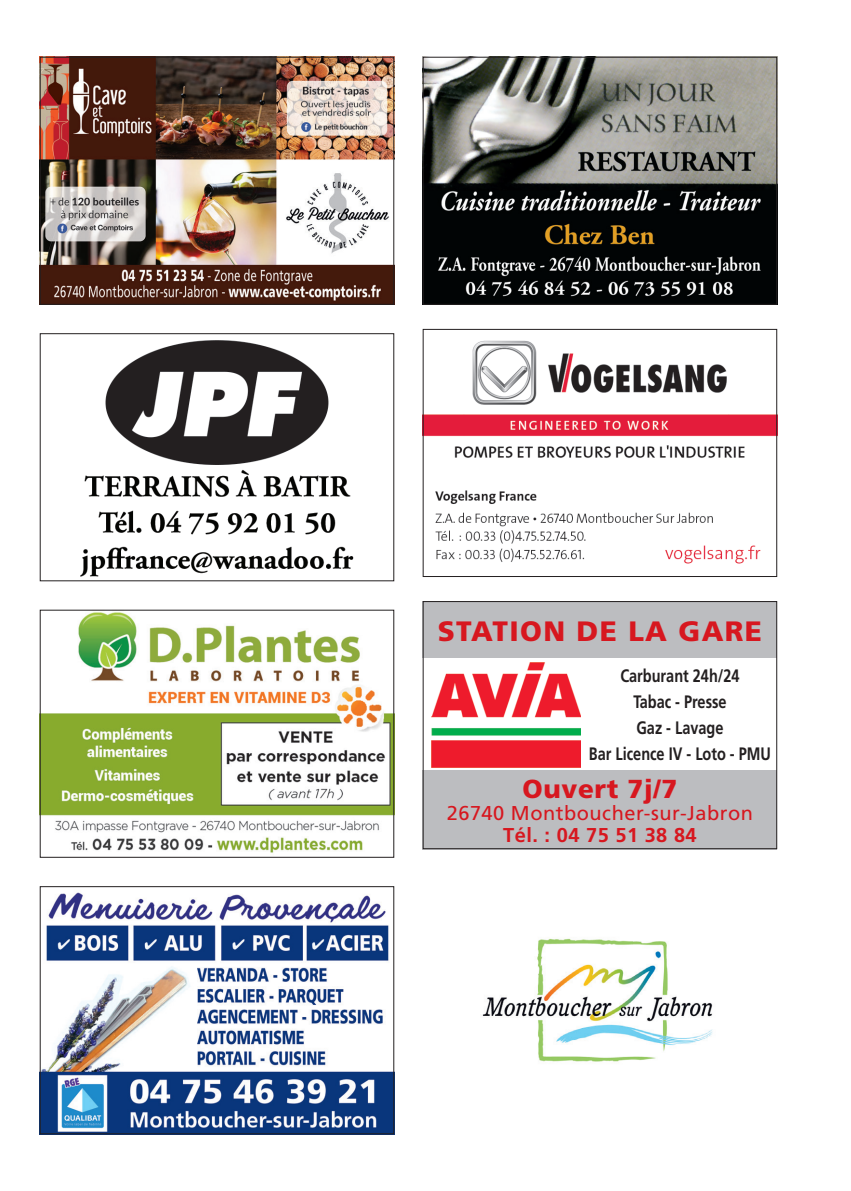
<style>
.page{position:relative;width:851px;height:1191px;background:#fff}
.page>*{position:absolute;margin:0;border:0;box-sizing:border-box;transform-origin:0 0}
.t1{font:900 28px "Frutiger";letter-spacing:.05em;color:#d7171f}
.t2{font:900 26px "Frutiger";letter-spacing:.025em;color:#d7171f}
.t3{font:20px "Frutiger";letter-spacing:.025em;color:#d7171f}
.t4{font:700 20px "Frutiger";letter-spacing:.025em;color:#d7171f}
.t5{font:700 18px/26px "Frutiger";color:#231f20;text-align:center;scale:.8 1}
</style>
<div class="page">
<img style="left:424px;top:59px;width:351px;height:244px">
<div style="left:422px;top:57px;width:355px;height:248px;border:1px solid #231f20"></div>
<img style="left:424px;top:340px;width:351px;height:224px">
<div style="left:422px;top:329px;width:355px;height:248px;border:1px solid #231f20"></div>
<img style="left:80px;top:340px;width:274px;height:237px">
<div style="left:422px;top:601px;width:355px;height:57px;background:#bcbdc0"></div>
<div style="left:422px;top:770px;width:355px;height:79px;background:#bcbdc0"></div>
<img style="left:432px;top:662px;width:148px;height:105px">
<div style="left:422px;top:601px;width:355px;height:248px;border:1px solid #231f20"></div>
<img style="left:42px;top:892px;width:350px;height:240px">
<div style="left:40px;top:886px;width:354px;height:248px;border:1px solid #231f20"></div>
<img style="left:42px;top:59px;width:350px;height:244px">
<div style="left:40px;top:57px;width:354px;height:248px;border:1px solid #231f20"></div>
<img style="left:42px;top:612px;width:350px;height:241px">
<img style="left:482px;top:938px;width:231px;height:124px">
<h1 class="t1" style="left:437px;top:614px;width:326px">STATION DE LA GARE</h1>
<p class="t5" style="left:589px;top:662px;width:229px">Carburant 24h/24<br>Tabac - Presse<br>Gaz - Lavage<br>Bar Licence IV - Loto - PMU</p>
<h2 class="t2" style="left:522px;top:773px;width:156px">Ouvert 7j/7</h2>
<p class="t3" style="left:446px;top:801px;width:308px">26740 Montboucher-sur-Jabron</p>
<p class="t4" style="left:503px;top:823px;width:195px">Tél. : 04 75 51 38 84</p>
</div>
